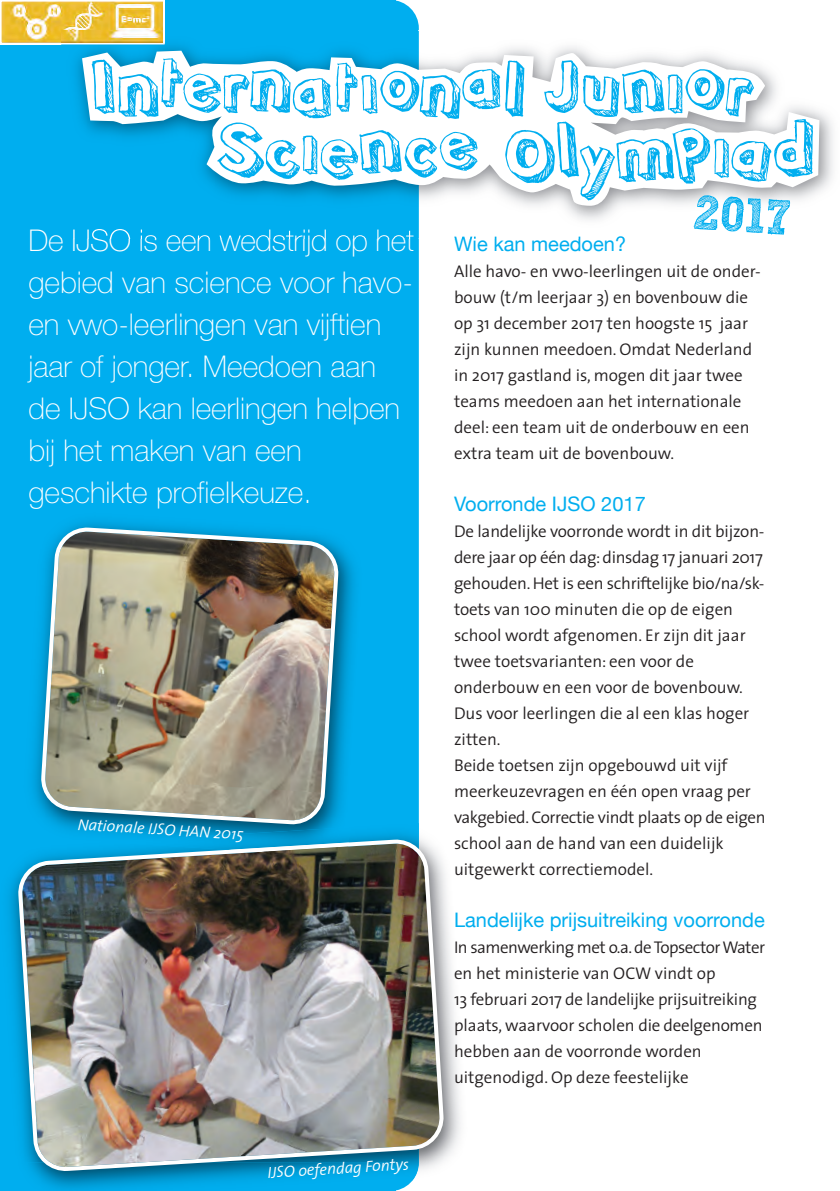
<style>
.page{position:relative;width:840px;height:1191px;background:#fff}
.page>*{position:absolute;margin:0;border:0;box-sizing:border-box;transform-origin:0 0}
.t1{font:700 49px "freeversion Sketch Block";color:#00aeef}
.t2{font:100 30px/42px "Helvetica Neue";color:#fff}
.t3{font:20px "Helvetica Neue";color:#00aeef}
.t4{font:300 17px/26px "The Sans";color:#231f20}
.t5{font:italic 300 16px "The Sans";color:#fff}
</style>
<div class="page">
<div style="left:0;top:0;width:418px;height:1191px;background:#00aeef"></div>
<img style="left:412px;top:821px;width:49px;height:338px">
<img style="left:0;top:823px;width:418px;height:358px">
<img style="left:16px;top:1162px;width:380px;height:29px">
<img style="left:17px;top:838px;width:427px;height:334px">
<div style="left:0;top:0;width:396px;height:35px;background:#00aeef"></div>
<img style="left:20px;top:509px;width:348px;height:333px">
<img style="left:104px;top:827px;width:245px;height:22px">
<img style="left:228px;top:842px;width:120px;height:9px">
<img style="left:261px;top:846px;width:87px;height:11px">
<img style="left:40px;top:526px;width:299px;height:299px">
<img style="left:3px;top:3px;width:158px;height:38px">
<div style="left:0;top:0;width:164px;height:44px;border:2px solid #fff"></div>
<img style="left:61px;top:31px;width:772px;height:208px">
<img style="left:164px;top:31px;width:232px;height:4px">
<img style="left:61px;top:43px;width:103px;height:1px">
<img style="left:454px;top:237px;width:92px;height:2px">
<img style="left:61px;top:229px;width:232px;height:10px">
<svg style="left:163px;top:31px;width:1px;height:12px"></svg>
<img style="left:61px;top:31px;width:102px;height:12px">
<svg style="left:82px;top:51px;width:737px;height:155px"></svg>
<svg style="left:92px;top:58px;width:720px;height:142px"></svg>
<h2 class="t2" style="left:28px;top:222px;width:387px">De IJSO is een wedstrijd op het gebied van science voor havo&shy;en vwo-leerlingen van vijftien jaar of jonger. Meedoen aan de IJSO kan leerlingen helpen bij het maken van een geschikte profielkeuze.</h2>
<p class="t5" style="left:78px;top:818px;width:167px;rotate:3deg">Nationale IJSO HAN 2015</p>
<p class="t5" style="left:267px;top:1165px;width:143px;rotate:-3deg">IJSO oefendag Fontys</p>
<h1 class="t1" style="left:694px;top:192px;width:99px;rotate:4deg">2017</h1>
<p class="t3" style="left:454px;top:232px;width:173px">Wie kan meedoen?</p>
<p class="t4" style="left:454px;top:260px;width:308px">Alle havo- en vwo-leerlingen uit de onder&shy;bouw (t/m leerjaar 3) en bovenbouw die op 31 december 2017 ten hoogste 15 jaar zijn kunnen meedoen. Omdat Nederland in 2017 gastland is, mogen dit jaar twee teams meedoen aan het internationale deel: een team uit de onderbouw en een extra team uit de bovenbouw.</p>
<p class="t3" style="left:454px;top:492px;width:193px">Voorronde IJSO 2017</p>
<p class="t4" style="left:454px;top:520px;width:313px">De landelijke voorronde wordt in dit bijzon&shy;dere jaar op één dag: dinsdag 17 januari 2017 gehouden. Het is een schriftelijke bio/na/sk&shy;toets van 100 minuten die op de eigen school wordt afgenomen. Er zijn dit jaar twee toetsvarianten: een voor de onderbouw en een voor de bovenbouw.<br>Dus voor leerlingen die al een klas hoger zitten.<br>Beide toetsen zijn opgebouwd uit vijf meerkeuzevragen en één open vraag per vakgebied. Correctie vindt plaats op de eigen school aan de hand van een duidelijk uitgewerkt correctiemodel.</p>
<p class="t3" style="left:454px;top:908px;width:312px">Landelijke prijsuitreiking voorronde</p>
<p class="t4" style="left:454px;top:936px;width:312px">In samenwerking met o.a. de Topsector Water en het ministerie van OCW vindt op<br>13 februari 2017 de landelijke prijsuitreiking plaats, waarvoor scholen die deelgenomen hebben aan de voorronde worden uitgenodigd. Op deze feestelijke</p>
</div>
